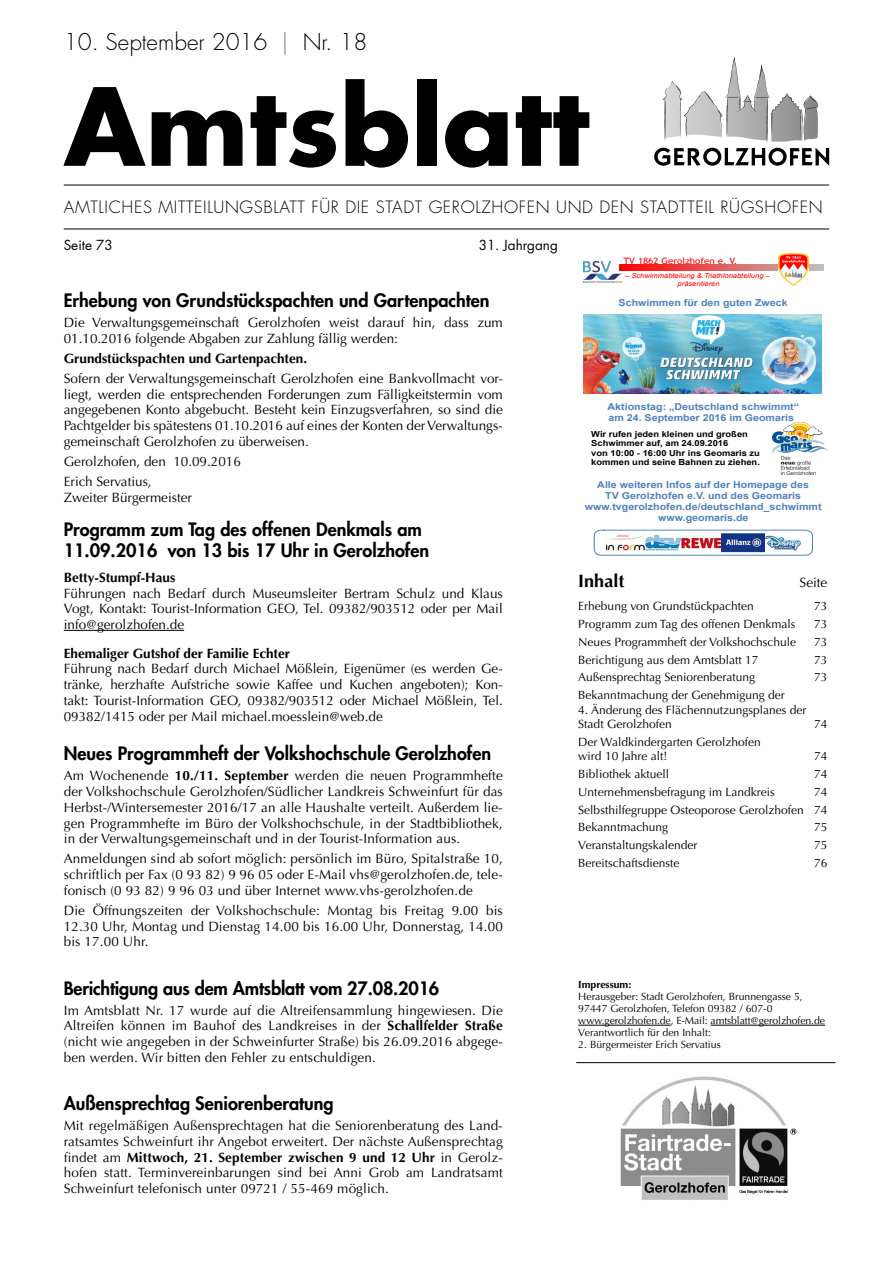
<style>
.page{position:relative;width:893px;height:1263px;background:#fff}
.page>*{position:absolute;margin:0;border:0;box-sizing:border-box;transform-origin:0 0}
.t1{font:700 104.4px "Futura Std";color:#000}
.t2{font:300 22.5px "Futura Std";color:#000}
.t3{font:800 18px/21.6px "Futura Std";color:#000}
.t4{font:700 18px "Optima LT Std";color:#000}
.t5{font:300 16.5px "Futura Std";letter-spacing:.04em;color:#000}
.t6{font:13.5px/15.8px "Optima LT Std";color:#000;text-align:justify}
.t7{font:700 13.5px "Optima LT Std";color:#000}
.t8{font:13.5px "Futura Std";color:#000}
.t9{font:12px/14.4px "Optima LT Std";color:#000}
.t10{font:10.5px/12px "Optima LT Std";color:#000}
.t11{font:700 10.5px "Optima LT Std";color:#000}
.t12{font:700 9.6px/11.1px "Arial";color:#4f81bd;scale:1.12 1}
.t13{font:8.7px "Trebuchet MS";color:#f00;scale:1.12 1}
.t14{font:700 8.4px/9.6px "Arial";color:#000;scale:1.12 1}
.t15{font:italic 6.75px/7.9px "Arial";color:#f00;text-align:center;scale:1.12 1}
.s1{color:#878787}
.s2{font-weight:700}
</style>
<div class="page">
<hr style="left:64px;top:630px;width:120px;height:1px;background:#000">
<hr style="left:578px;top:1025px;width:93px;height:1px;background:#000">
<hr style="left:711px;top:1025px;width:114px;height:1px;background:#000">
<img style="left:620px;top:1076px;width:177px;height:124px">
<hr style="left:64px;top:185px;width:765px;height:1px;background:#000">
<hr style="left:64px;top:229px;width:765px;height:1px;background:#000">
<svg style="left:654px;top:57px;width:175px;height:109px"></svg>
<hr style="left:576px;top:1062px;width:260px;height:1px;background:#000">
<img style="left:584px;top:314px;width:237px;height:80px">
<svg style="left:593px;top:529px;width:220px;height:27px"></svg>
<img style="left:773px;top:423px;width:55px;height:52px">
<img style="left:606px;top:533px;width:194px;height:19px">
<img style="left:584px;top:262px;width:37px;height:21px">
<svg style="left:619px;top:265px;width:204px;height:5px"></svg>
<img style="left:778px;top:253px;width:31px;height:33px">
<h2 class="t2" style="left:64px;top:28px;width:305px">10. September 2016 <span class="s1">|</span> Nr. 18</h2>
<h1 class="t1" style="left:64px;top:57px;width:527px">Amtsblatt</h1>
<p class="t5" style="left:64px;top:197px;width:760px">AMTLICHES MITTEILUNGSBLATT FÜR DIE STADT GEROLZHOFEN UND DEN STADTTEIL RÜGSHOFEN</p>
<p class="t8" style="left:64px;top:236px;width:51px">Seite 73</p>
<p class="t8" style="left:479px;top:236px;width:81px">31. Jahrgang</p>
<h3 class="t3" style="left:64px;top:290px;width:427px">Erhebung von Grundstückspachten und Gartenpachten</h3>
<p class="t6" style="left:64px;top:315px;width:441px">Die Verwaltungsgemeinschaft Gerolzhofen weist darauf hin, dass zum<br>01.10.2016 folgende Abgaben zur Zahlung fällig werden:</p>
<p class="t7" style="left:64px;top:350px;width:245px">Grundstückspachten und Gartenpachten.</p>
<p class="t6" style="left:64px;top:370px;width:441px">Sofern der Verwaltungsgemeinschaft Gerolzhofen eine Bankvollmacht vor&shy;liegt, werden die entsprechenden Forderungen zum Fälligkeitstermin vom angegebenen Konto abgebucht. Besteht kein Einzugsverfahren, so sind die Pachtgelder bis spätestens 01.10.2016 auf eines der Konten der Verwaltungs&shy;gemeinschaft Gerolzhofen zu überweisen.</p>
<p class="t6" style="left:64px;top:451px;width:179px;line-height:20px">Gerolzhofen, den 10.09.2016<br>Erich Servatius,</p>
<p class="t6" style="left:64px;top:489px;width:130px">Zweiter Bürgermeister</p>
<h3 class="t3" style="left:64px;top:518px;width:367px">Programm zum Tag des offenen Denkmals am<br>11.09.2016 von 13 bis 17 Uhr in Gerolzhofen</h3>
<p class="t7" style="left:64px;top:569px;width:113px">Betty-Stumpf-Haus</p>
<p class="t6" style="left:64px;top:585px;width:441px">Führungen nach Bedarf durch Museumsleiter Bertram Schulz und Klaus Vogt, Kontakt: Tourist-Information GEO, Tel. 09382/903512 oder per Mail info@gerolzhofen.de</p>
<p class="t7" style="left:64px;top:645px;width:228px">Ehemaliger Gutshof der Familie Echter</p>
<p class="t6" style="left:64px;top:661px;width:441px">Führung nach Bedarf durch Michael Mößlein, Eigenümer (es werden Ge&shy;tränke, herzhafte Aufstriche sowie Kaffee und Kuchen angeboten); Kon&shy;takt: Tourist-Information GEO, 09382/903512 oder Michael Mößlein, Tel.<br>09382/1415 oder per Mail michael.moesslein@web.de</p>
<h3 class="t3" style="left:64px;top:743px;width:429px">Neues Programmheft der Volkshochschule Gerolzhofen</h3>
<p class="t6" style="left:64px;top:768px;width:441px">Am Wochenende <span class="s2">10./11. September</span> werden die neuen Programmhefte der Volkshochschule Gerolzhofen/Südlicher Landkreis Schweinfurt für das Herbst-/Wintersemester 2016/17 an alle Haushalte verteilt. Außerdem lie&shy;gen Programmhefte im Büro der Volkshochschule, in der Stadtbibliothek, in der Verwaltungsgemeinschaft und in der Tourist-Information aus.</p>
<p class="t6" style="left:64px;top:851px;width:441px">Anmeldungen sind ab sofort möglich: persönlich im Büro, Spitalstraße 10, schriftlich per Fax (0 93 82) 9 96 05 oder E-Mail vhs@gerolzhofen.de, tele&shy;fonisch (0 93 82) 9 96 03 und über Internet www.vhs-gerolzhofen.de</p>
<p class="t6" style="left:64px;top:902px;width:441px">Die Öffnungszeiten der Volkshochschule: Montag bis Freitag 9.00 bis 12.30 Uhr, Montag und Dienstag 14.00 bis 16.00 Uhr, Donnerstag, 14.00 bis 17.00 Uhr.</p>
<h3 class="t3" style="left:64px;top:977px;width:377px">Berichtigung aus dem Amtsblatt vom 27.08.2016</h3>
<p class="t6" style="left:64px;top:1002px;width:441px">Im Amtsblatt Nr. 17 wurde auf die Altreifensammlung hingewiesen. Die Altreifen können im Bauhof des Landkreises in der <span class="s2">Schallfelder Straße </span>(nicht wie angegeben in der Schweinfurter Straße) bis 26.09.2016 abgege&shy;ben werden. Wir bitten den Fehler zu entschuldigen.</p>
<h3 class="t3" style="left:64px;top:1093px;width:271px">Außensprechtag Seniorenberatung</h3>
<p class="t6" style="left:64px;top:1118px;width:441px">Mit regelmäßigen Außensprechtagen hat die Seniorenberatung des Land&shy;ratsamtes Schweinfurt ihr Angebot erweitert. Der nächste Außensprechtag findet am <span class="s2">Mittwoch, 21. September zwischen 9 und 12 Uhr</span> in Gerolz&shy;hofen statt. Terminvereinbarungen sind bei Anni Grob am Landratsamt Schweinfurt telefonisch unter 09721 / 55-469 möglich.</p>
<p class="t13" style="left:624px;top:255px;width:103px">TV 1862 Gerolzhofen e. V.</p>
<p class="t15" style="left:625px;top:272px;width:131px">– Schwimmabteilung &amp;.Triathlonabteilung – präsentieren</p>
<p class="t12" style="left:619px;top:297px;width:152px">Schwimmen für den guten Zweck</p>
<p class="t12" style="left:607px;top:401px;width:172px">Aktionstag: „Deutschland schwimmt“ am 24. September 2016 im Geomaris</p>
<p class="t14" style="left:591px;top:429px;width:152px">Wir rufen jeden kleinen und großen Schwimmer auf, am 24.09.2016<br>von 10:00 - 16:00 Uhr ins Geomaris zu kommen und seine Bahnen zu ziehen.</p>
<p class="t12" style="left:585px;top:479px;width:213px;text-align:center">Alle weiteren Infos auf der Homepage des<br>TV Gerolzhofen e.V. und des Geomaris www.tvgerolzhofen.de/deutschland_schwimmt www.geomaris.de</p>
<h3 class="t4" style="left:578px;top:571px;width:48px">Inhalt</h3>
<p class="t6" style="left:800px;top:575px;width:29px">Seite</p>
<p class="t9" style="left:578px;top:599px;width:177px">Erhebung von Grundstückpachten</p>
<p class="t9" style="left:814px;top:599px;width:15px">73</p>
<p class="t9" style="left:578px;top:617px;width:219px">Programm zum Tag des offenen Denkmals</p>
<p class="t9" style="left:814px;top:617px;width:15px">73</p>
<p class="t9" style="left:578px;top:635px;width:219px">Neues Programmheft der Volkshochschule</p>
<p class="t9" style="left:814px;top:635px;width:15px">73</p>
<p class="t9" style="left:578px;top:652px;width:182px">Berichtigung aus dem Amtsblatt 17</p>
<p class="t9" style="left:814px;top:652px;width:15px">73</p>
<p class="t9" style="left:578px;top:670px;width:178px">Außensprechtag Seniorenberatung</p>
<p class="t9" style="left:814px;top:670px;width:15px">73</p>
<p class="t9" style="left:578px;top:688px;width:208px">Bekanntmachung der Genehmigung der</p>
<p class="t9" style="left:578px;top:702px;width:230px">4. Änderung des Flächennutzungsplanes der<br>Stadt Gerolzhofen</p>
<p class="t9" style="left:814px;top:717px;width:15px">74</p>
<p class="t9" style="left:578px;top:735px;width:184px">Der Waldkindergarten Gerolzhofen wird 10 Jahre alt!</p>
<p class="t9" style="left:814px;top:749px;width:15px">74</p>
<p class="t9" style="left:578px;top:767px;width:92px">Bibliothek aktuell</p>
<p class="t9" style="left:814px;top:767px;width:15px">74</p>
<p class="t9" style="left:578px;top:785px;width:198px">Unternehmensbefragung im Landkreis</p>
<p class="t9" style="left:578px;top:783px;width:251px;line-height:17.9px;text-align:justify;text-indent:236px">74<br>Selbsthilfegruppe Osteoporose Gerolzhofen 74<br>Bekanntmachung</p>
<p class="t9" style="left:814px;top:820px;width:15px">75</p>
<p class="t9" style="left:578px;top:838px;width:121px">Veranstaltungskalender</p>
<p class="t9" style="left:814px;top:838px;width:15px">75</p>
<p class="t9" style="left:578px;top:856px;width:103px">Bereitschaftsdienste</p>
<p class="t9" style="left:814px;top:856px;width:15px">76</p>
<p class="t11" style="left:578px;top:978px;width:54px">Impressum:</p>
<p class="t10" style="left:578px;top:991px;width:248px">Herausgeber: Stadt Gerolzhofen, Brunnengasse 5, 97447 Gerolzhofen, Telefon 09382 / 607-0 www.gerolzhofen.de, E-Mail: amtsblatt@gerolzhofen.de Verantwortlich für den Inhalt:</p>
<p class="t10" style="left:578px;top:1039px;width:144px">2. Bürgermeister Erich Servatius</p>
</div>
